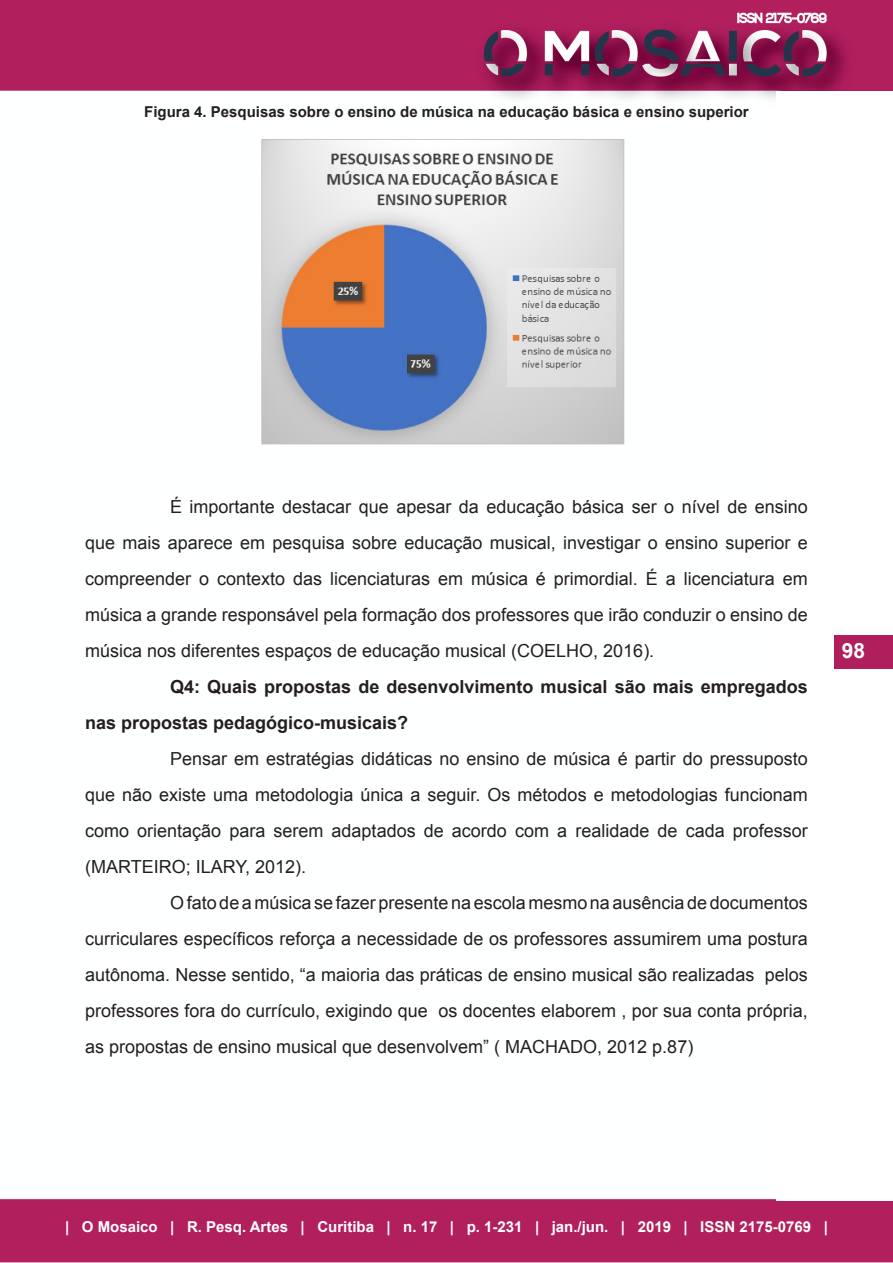
<style>
.page{position:relative;width:893px;height:1263px;background:#fff}
.page>*{position:absolute;margin:0;border:0;box-sizing:border-box;transform-origin:0 0}
.t1{font:700 21px "Arial";color:#fff}
.Corpo{font:18px/36px "Arial";color:#231f20;text-align:justify}
.Corpo-2{font:700 18px/36px "Arial";color:#231f20}
.t2{font:700 15px "Arial";color:#fff}
.figura{font:700 15px "Arial";color:#231f20}
</style>
<div class="page">
<img style="left:0;top:0;width:893px;height:1263px">
<div style="left:777px;top:92px;width:116px;height:1109px;background:#fff"></div>
<div style="left:834px;top:635px;width:59px;height:33px;background:#b01f5c"></div>
<img style="left:254px;top:131px;width:376px;height:314px">
<p class="figura" style="left:144px;top:102px;width:606px">Figura 4. Pesquisas sobre o ensino de música na educação básica e ensino superior</p>
<p class="Corpo" style="left:85px;top:489px;width:724px;text-indent:85px">É importante destacar que apesar da educação básica ser o nível de ensino que mais aparece em pesquisa sobre educação musical, investigar o ensino superior e compreender o contexto das licenciaturas em música é primordial. É a licenciatura em música a grande responsável pela formação dos professores que irão conduzir o ensino de música nos diferentes espaços de educação musical (COELHO, 2016).</p>
<p class="Corpo-2" style="left:85px;top:669px;width:724px;text-indent:85px">Q4: Quais propostas de desenvolvimento musical são mais empregados nas propostas pedagógico-musicais?</p>
<p class="Corpo" style="left:85px;top:741px;width:724px;text-indent:85px">Pensar em estratégias didáticas no ensino de música é partir do pressuposto que não existe uma metodologia única a seguir. Os métodos e metodologias funcionam como orientação para serem adaptados de acordo com a realidade de cada professor (MARTEIRO; ILARY, 2012).</p>
<p class="Corpo" style="left:85px;top:885px;width:724px;text-indent:85px">O fato de a música se fazer presente na escola mesmo na ausência de documentos curriculares específicos reforça a necessidade de os professores assumirem uma postura autônoma. Nesse sentido, “a maioria das práticas de ensino musical são realizadas pelos professores fora do currículo, exigindo que os docentes elaborem , por sua conta própria, as propostas de ensino musical que desenvolvem” ( MACHADO, 2012 p.87)</p>
<p class="t1" style="left:842px;top:636px;width:25px">98</p>
<p class="t2" style="left:65px;top:1217px;width:764px">| O Mosaico | R. Pesq. Artes | Curitiba | n. 17 | p. 1-231 | jan./jun. | 2019 | ISSN 2175-0769 |</p>
</div>
